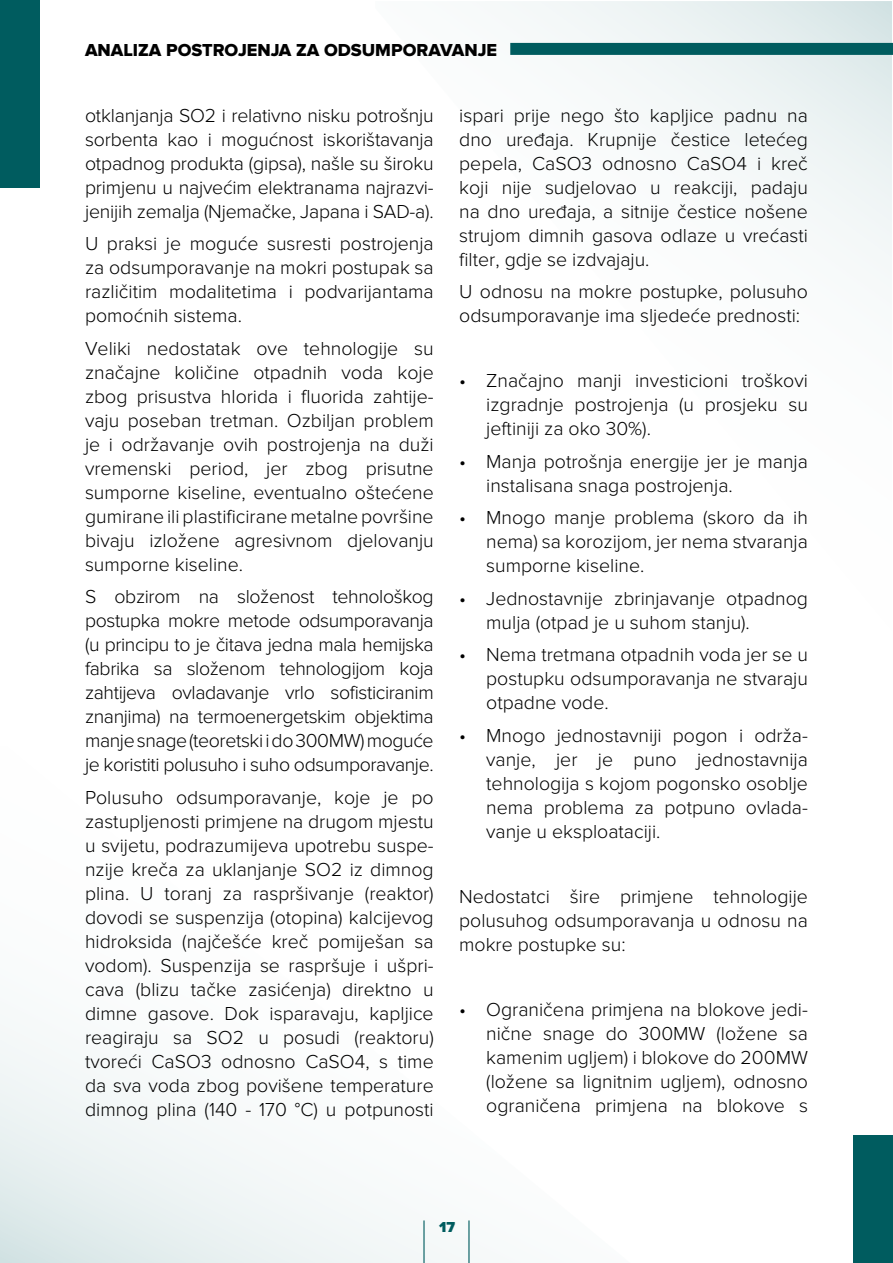
<style>
.page{position:relative;width:893px;height:1263px;background:#fff}
.page>*{position:absolute;margin:0;border:0;box-sizing:border-box;transform-origin:0 0}
.t1{font:300 19.5px/24px "Proxima Nova";color:#000;text-align:justify}
.t2{font:18px "Proxima Nova Extrabld";color:#000}
.t3{font:900 15px "Proxima Nova";color:#005c5f}
</style>
<div class="page">
<svg style="left:510px;top:1px;width:382px;height:272px;fill:#f5f8f9"></svg>
<svg style="left:0;top:1030px;width:457px;height:233px;fill:#f5f8f8"></svg>
<hr style="left:468px;top:1220px;width:2px;height:43px;background:#005c5f">
<hr style="left:423px;top:1220px;width:2px;height:43px;background:#005c5f">
<div style="left:853px;top:1135px;width:40px;height:128px;background:#005c5f"></div>
<div style="left:0;top:0;width:40px;height:188px;background:#005c5f"></div>
<div style="left:510px;top:43px;width:383px;height:12px;background:#005c5f"></div>
<p class="t2" style="left:85px;top:39px;width:414px">ANALIZA POSTROJENJA ZA ODSUMPORAVANJE</p>
<p class="t1" style="left:85px;top:103px;width:350px">otklanjanja SO2 i relativno nisku potrošnju sorbenta kao i mogućnost iskorištavanja otpadnog produkta (gipsa), našle su široku primjenu u najvećim elektranama najrazvi&shy;jenijih zemalja (Njemačke, Japana i SAD-a).</p>
<p class="t1" style="left:85px;top:232px;width:350px">U praksi je moguće susresti postrojenja za odsumporavanje na mokri postupak sa različitim modalitetima i podvarijantama pomoćnih sistema.</p>
<p class="t1" style="left:85px;top:336px;width:350px">Veliki nedostatak ove tehnologije su značajne količine otpadnih voda koje zbog prisustva hlorida i fluorida zahtije&shy;vaju poseban tretman. Ozbiljan problem je i održavanje ovih postrojenja na duži vremenski period, jer zbog prisutne sumporne kiseline, eventualno oštećene gumirane ili plastificirane metalne površine bivaju izložene agresivnom djelovanju sumporne kiseline.</p>
<p class="t1" style="left:85px;top:585px;width:350px">S obzirom na složenost tehnološkog postupka mokre metode odsumporavanja (u principu to je čitava jedna mala hemijska fabrika sa složenom tehnologijom koja zahtijeva ovladavanje vrlo sofisticiranim znanjima) na termoenergetskim objektima manje snage (teoretski i do 300MW) moguće je koristiti polusuho i suho odsumporavanje.</p>
<p class="t1" style="left:85px;top:785px;width:350px">Polusuho odsumporavanje, koje je po zastupljenosti primjene na drugom mjestu u svijetu, podrazumijeva upotrebu suspe&shy;nzije kreča za uklanjanje SO2 iz dimnog plina. U toranj za raspršivanje (reaktor) dovodi se suspenzija (otopina) kalcijevog hidroksida (najčešće kreč pomiješan sa vodom). Suspenzija se raspršuje i ušpri&shy;cava (blizu tačke zasićenja) direktno u dimne gasove. Dok isparavaju, kapljice reagiraju sa SO2 u posudi (reaktoru) tvoreći CaSO3 odnosno CaSO4, s time da sva voda zbog povišene temperature dimnog plina (140 - 170 °C) u potpunosti</p>
<p class="t1" style="left:459px;top:103px;width:350px">ispari prije nego što kapljice padnu na dno uređaja. Krupnije čestice letećeg pepela, CaSO3 odnosno CaSO4 i kreč koji nije sudjelovao u reakciji, padaju na dno uređaja, a sitnije čestice nošene strujom dimnih gasova odlaze u vrećasti filter, gdje se izdvajaju.</p>
<p class="t1" style="left:459px;top:280px;width:350px">U odnosu na mokre postupke, polusuho odsumporavanje ima sljedeće prednosti:</p>
<p class="t1" style="left:486px;top:369px;width:323px;text-indent:-27px">• Značajno manji investicioni troškovi izgradnje postrojenja (u prosjeku su jeftiniji za oko 30%).</p>
<p class="t1" style="left:486px;top:449px;width:323px;text-indent:-27px">• Manja potrošnja energije jer je manja instalisana snaga postrojenja.</p>
<p class="t1" style="left:486px;top:506px;width:323px;text-indent:-27px">• Mnogo manje problema (skoro da ih nema) sa korozijom, jer nema stvaranja sumporne kiseline.</p>
<p class="t1" style="left:486px;top:586px;width:323px;text-indent:-27px">• Jednostavnije zbrinjavanje otpadnog mulja (otpad je u suhom stanju).</p>
<p class="t1" style="left:486px;top:643px;width:323px;text-indent:-27px">• Nema tretmana otpadnih voda jer se u postupku odsumporavanja ne stvaraju otpadne vode.</p>
<p class="t1" style="left:486px;top:723px;width:323px;text-indent:-27px">• Mnogo jednostavniji pogon i održa&shy;vanje, jer je puno jednostavnija tehnologija s kojom pogonsko osoblje nema problema za potpuno ovlada&shy;vanje u eksploataciji.</p>
<p class="t1" style="left:459px;top:884px;width:350px">Nedostatci šire primjene tehnologije polusuhog odsumporavanja u odnosu na mokre postupke su:</p>
<p class="t1" style="left:486px;top:997px;width:323px;text-indent:-27px">• Ograničena primjena na blokove jedi&shy;nične snage do 300MW (ložene sa kamenim ugljem) i blokove do 200MW (ložene sa lignitnim ugljem), odnosno ograničena primjena na blokove s</p>
<p class="t3" style="left:439px;top:1219px;width:17px">17</p>
</div>
